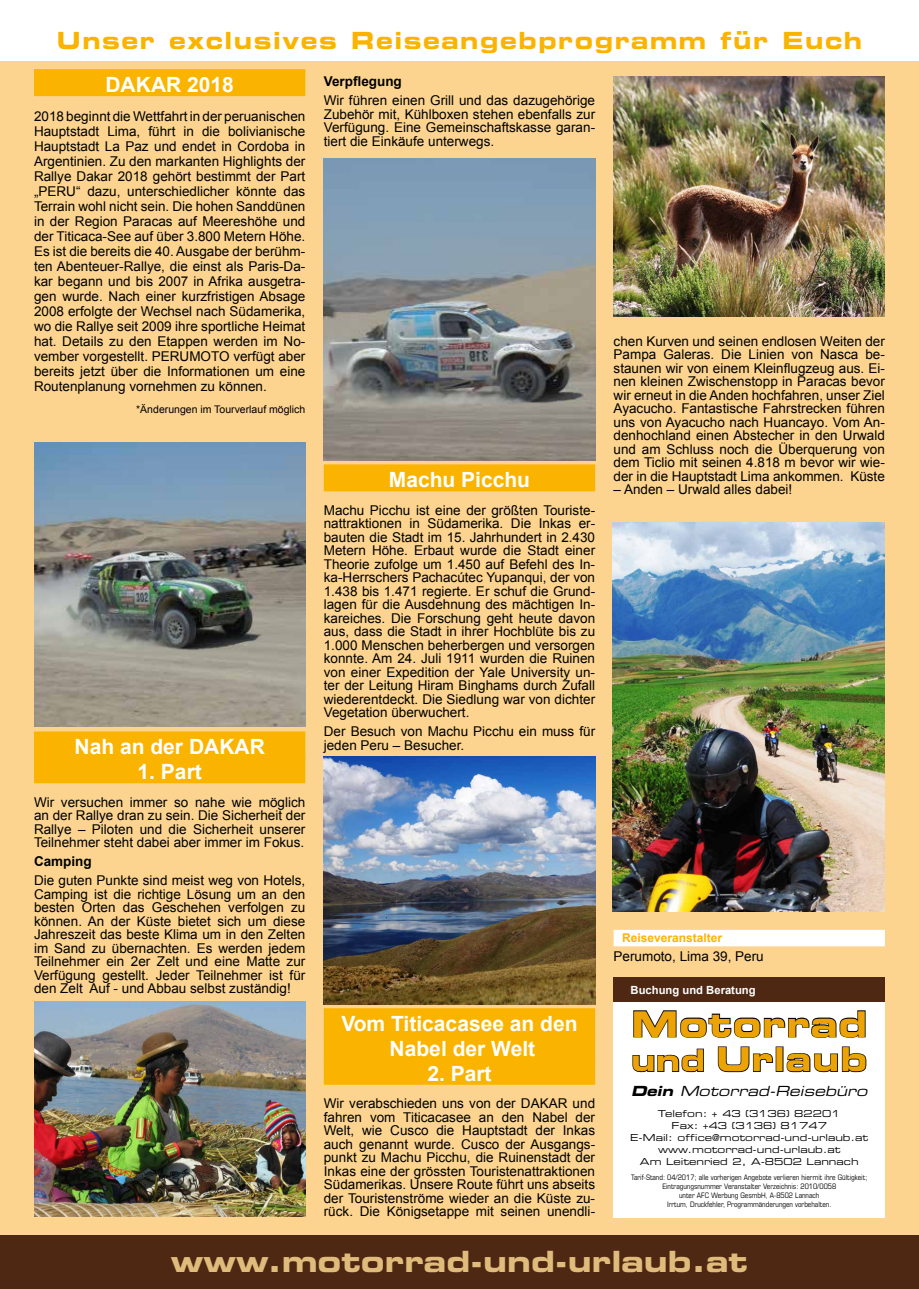
<style>
.page{position:relative;width:919px;height:1289px;background:#fff}
.page>*{position:absolute;margin:0;border:0;box-sizing:border-box;transform-origin:0 0}
.t1{font:35.25px "Eurostile Bold Extended Two";letter-spacing:.02em;color:#eca305}
.t2{font:33px "Eurostile Bold Extended Two";letter-spacing:.03em;color:#eca305}
.t3{font:29.25px "Eurostile Bold Extended Two";color:#ffdc93}
.t4{font:23.7px "Eurostile Bold Extended Two";letter-spacing:.07em;color:#fab400;scale:.95 1}
.t5{font:700 21px/24.8px "Arial";color:#fff;text-align:center}
.t6{font:italic 13.95px "Eurostile Extended Two";color:#000}
.t7{font:13.5px/13.5px "Arial";color:#000;text-align:justify}
.t8{font:700 13.5px "Arial";color:#000}
.t9{font:700 12px "Arial";color:#fab400}
.t10{font:700 11.25px "Arial";color:#fff}
.t11{font:10.5px "Arial";color:#000}
.t12{font:9.6px/12px "Eurostile Extended Two";color:#000;text-align:center}
.t13{font:condensed 7.5px/9px "Eurostile";color:#000;text-align:center}
.s1{font-size:30px}
.s2{font-family:"Eurostile Bold Extended Two"}
</style>
<div class="page">
<div style="left:0;top:0;width:918px;height:1288px;background:#fcd48f"></div>
<div style="left:0;top:1235px;width:918px;height:53px;background:#4f2813"></div>
<div style="left:0;top:0;width:918px;height:60px;background:#fff"></div>
<div style="left:34px;top:69px;width:271px;height:27px;background:#fab400"></div>
<div style="left:34px;top:731px;width:271px;height:27px;background:#fab400"></div>
<div style="left:34px;top:756px;width:271px;height:27px;background:#fab400"></div>
<div style="left:324px;top:464px;width:271px;height:27px;background:#fab400"></div>
<div style="left:324px;top:1008px;width:271px;height:27px;background:#fab400"></div>
<div style="left:324px;top:1032px;width:271px;height:27px;background:#fab400"></div>
<div style="left:324px;top:1057px;width:271px;height:27px;background:#fab400"></div>
<img style="left:34px;top:442px;width:271px;height:284px">
<img style="left:324px;top:158px;width:271px;height:302px">
<div style="left:613px;top:929px;width:271px;height:17px;background:#fff"></div>
<div style="left:613px;top:1001px;width:271px;height:215px;background:#fff"></div>
<svg style="left:632px;top:1010px;width:235px;height:63px"></svg>
<div style="left:613px;top:977px;width:271px;height:24px;background:#4e2813"></div>
<img style="left:324px;top:756px;width:271px;height:248px">
<img style="left:613px;top:77px;width:271px;height:239px">
<img style="left:612px;top:522px;width:272px;height:389px">
<img style="left:34px;top:1001px;width:271px;height:215px">
<h3 class="t4" style="left:57px;top:24px;width:849px">Unser exclusives Reiseangebprogramm für Euch</h3>
<h3 class="t5" style="left:105px;top:73px;width:130px">DAKAR 2018</h3>
<p class="t7" style="left:34px;top:109px;width:273px;line-height:15px">2018 beginnt die Wettfahrt in der peruanischen Hauptstadt Lima, führt in die bolivianische Hauptstadt La Paz und endet in Cordoba in Argentinien. Zu den markanten Highlights der Rallye Dakar 2018 gehört bestimmt der Part „PERU“ dazu, unterschiedlicher könnte das Terrain wohl nicht sein. Die hohen Sanddünen in der Region Paracas auf Meereshöhe und der Titicaca-See auf über 3.800 Metern Höhe.<br>Es ist die bereits die 40. Ausgabe der berühm&shy;ten Abenteuer-Rallye, die einst als Paris-Da&shy;kar begann und bis 2007 in Afrika ausgetra&shy;gen wurde. Nach einer kurzfristigen Absage 2008 erfolgte der Wechsel nach Südamerika, wo die Rallye seit 2009 ihre sportliche Heimat hat. Details zu den Etappen werden im No&shy;vember vorgestellt. PERUMOTO verfügt aber bereits jetzt über die Informationen um eine Routenplanung vornehmen zu können.</p>
<p class="t11" style="left:136px;top:402px;width:171px">*Änderungen im Tourverlauf möglich</p>
<p class="t8" style="left:324px;top:73px;width:80px">Verpflegung</p>
<p class="t7" style="left:324px;top:94px;width:273px">Wir führen einen Grill und das dazugehörige Zubehör mit, Kühlboxen stehen ebenfalls zur Verfügung. Eine Gemeinschaftskasse garan&shy;tiert die Einkäufe unterwegs.</p>
<h3 class="t5" style="left:75px;top:735px;width:192px">Nah an der DAKAR</h3>
<h3 class="t5" style="left:138px;top:760px;width:66px">1. Part</h3>
<p class="t7" style="left:34px;top:795px;width:273px">Wir versuchen immer so nahe wie möglich an der Rallye dran zu sein. Die Sicherheit der Rallye – Piloten und die Sicherheit unserer Teilnehmer steht dabei aber immer im Fokus.</p>
<p class="t8" style="left:34px;top:852px;width:59px">Camping</p>
<p class="t7" style="left:34px;top:873px;width:273px">Die guten Punkte sind meist weg von Hotels, Camping ist die richtige Lösung um an den besten Orten das Geschehen verfolgen zu können. An der Küste bietet sich um diese Jahreszeit das beste Klima um in den Zelten im Sand zu übernachten. Es werden jedem Teilnehmer ein 2er Zelt und eine Matte zur Verfügung gestellt. Jeder Teilnehmer ist für den Zelt Auf - und Abbau selbst zuständig!</p>
<h3 class="t5" style="left:389px;top:468px;width:143px">Machu Picchu</h3>
<p class="t7" style="left:324px;top:503px;width:273px">Machu Picchu ist eine der größten Touriste&shy;nattraktionen in Südamerika. Die Inkas er&shy;bauten die Stadt im 15. Jahrhundert in 2.430<br>Metern Höhe. Erbaut wurde die Stadt einer Theorie zufolge um 1.450 auf Befehl des In&shy;ka-Herrschers Pachacútec Yupanqui, der von 1.438 bis 1.471 regierte. Er schuf die Grund&shy;lagen für die Ausdehnung des mächtigen In&shy;kareiches. Die Forschung geht heute davon aus, dass die Stadt in ihrer Hochblüte bis zu 1.000 Menschen beherbergen und versorgen konnte. Am 24. Juli 1911 wurden die Ruinen von einer Expedition der Yale University un&shy;ter der Leitung Hiram Binghams durch Zufall wiederentdeckt. Die Siedlung war von dichter Vegetation überwuchert.</p>
<p class="t7" style="left:324px;top:725px;width:273px">Der Besuch von Machu Picchu ein muss für jeden Peru – Besucher.</p>
<h3 class="t5" style="left:341px;top:1011px;width:238px">Vom Titicacasee an den<br>Nabel der Welt</h3>
<h3 class="t5" style="left:427px;top:1061px;width:66px">2. Part</h3>
<p class="t7" style="left:324px;top:1096px;width:273px">Wir verabschieden uns von der DAKAR und fahren vom Titicacasee an den Nabel der Welt, wie Cusco die Hauptstadt der Inkas auch genannt wurde. Cusco der Ausgangs&shy;punkt zu Machu Picchu, die Ruinenstadt der Inkas eine der grössten Touristenattraktionen Südamerikas. Unsere Route führt uns abseits der Touristenströme wieder an die Küste zu&shy;rück. Die Königsetappe mit seinen unendli-</p>
<p class="t7" style="left:613px;top:334px;width:273px">chen Kurven und seinen endlosen Weiten der Pampa Galeras. Die Linien von Nasca be&shy;staunen wir von einem Kleinflugzeug aus. Ei&shy;nen kleinen Zwischenstopp in Paracas bevor wir erneut in die Anden hochfahren, unser Ziel Ayacucho. Fantastische Fahrstrecken führen uns von Ayacucho nach Huancayo. Vom An&shy;denhochland einen Abstecher in den Urwald und am Schluss noch die Überquerung von dem Ticlio mit seinen 4.818 m bevor wir wie&shy;der in die Hauptstadt Lima ankommen. Küste</p>
<p class="t7" style="left:613px;top:483px;width:180px">– Anden – Urwald alles dabei!</p>
<p class="t9" style="left:622px;top:929px;width:102px">Reiseveranstalter</p>
<p class="t7" style="left:613px;top:949px;width:152px">Perumoto, Lima 39, Peru</p>
<p class="t10" style="left:630px;top:982px;width:126px">Buchung und Beratung</p>
<h1 class="t1" style="left:631px;top:999px;width:237px">Motorrad</h1>
<h2 class="t2" style="left:631px;top:1035px;width:238px"><span class="s1">und</span> Urlaub</h2>
<p class="t6" style="left:631px;top:1081px;width:242px"><span class="s2">Dein</span> Motorrad-Reisebüro</p>
<p class="t12" style="left:630px;top:1107px;width:239px">Telefon: + 43 (3136) 82201<br>Fax: +43 (3136) 81747<br>E-Mail: office@motorrad-und-urlaub.at www.motorrad-und-urlaub.at<br>Am Leitenried 2, A-8502 Lannach</p>
<p class="t13" style="left:631px;top:1172px;width:238px">Tarif-Stand: 04/2017; alle vorherigen Angebote verlieren hiermit ihre Gültigkeit; Eintragungsnummer Veranstalter Verzeichnis: 2010/0058<br>unter AFC Werbung GesmbH, A-8502 Lannach<br>Irrtum, Druckfehler, Programmänderungen vorbehalten.</p>
<h3 class="t3" style="left:171px;top:1240px;width:578px">www.motorrad-und-urlaub.at</h3>
</div>
